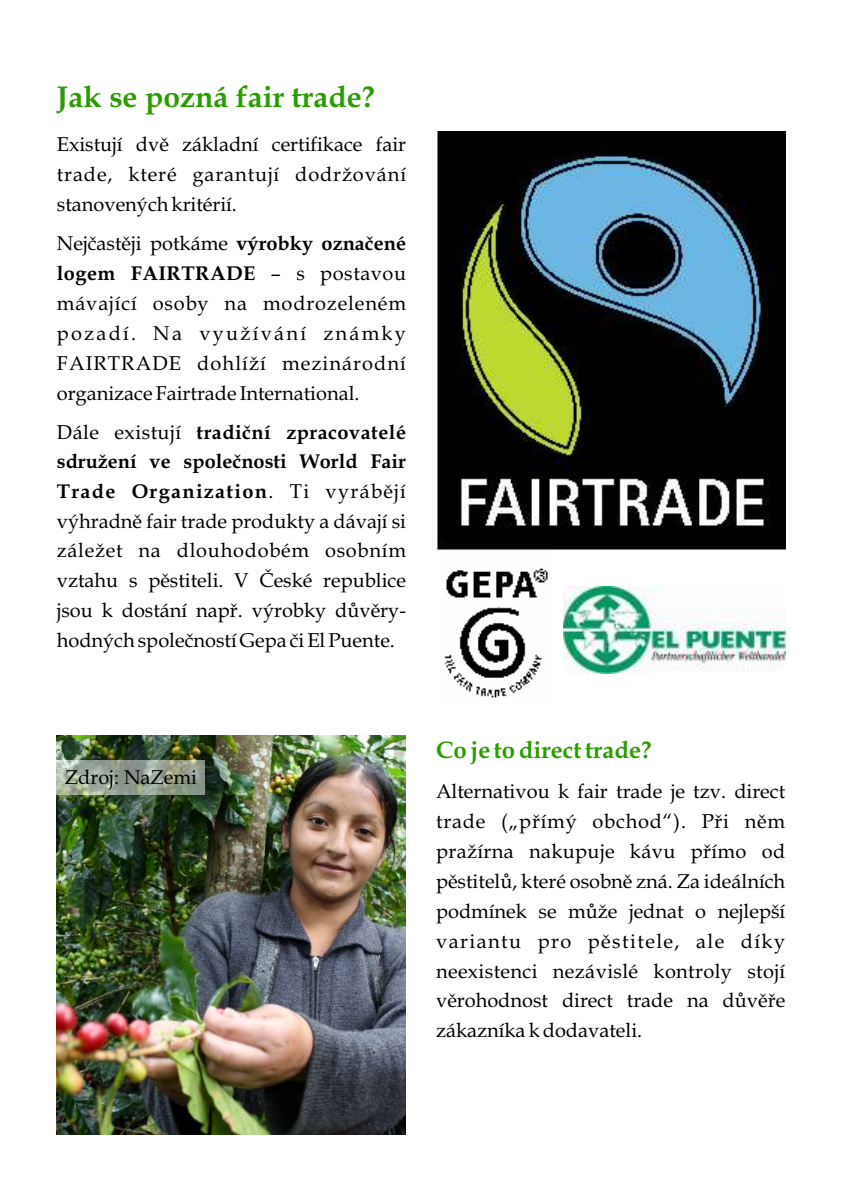
<style>
.page{position:relative;width:842px;height:1191px;background:#fff}
.page>*{position:absolute;margin:0;border:0;box-sizing:border-box;transform-origin:0 0}
.t1{font:700 30px "Book Antiqua";color:#2b9c00}
.t2{font:700 24px "Book Antiqua";color:#2b9c00}
.t3{font:20px/29.8px "Book Antiqua";color:#000;text-align:justify}
.s1{font-weight:700}
</style>
<div class="page">
<img style="left:437px;top:550px;width:111px;height:148px">
<img style="left:563px;top:587px;width:222px;height:86px">
<img style="left:436px;top:132px;width:349px;height:418px">
<img style="left:57px;top:735px;width:349px;height:399px">
<img style="left:57px;top:760px;width:148px;height:34px">
<h1 class="t1" style="left:57px;top:85px;width:320px">Jak se pozná fair trade?</h1>
<p class="t3" style="left:57px;top:132px;width:351px">Existují dvì základní certifikace fair trade, které garantují dodržování stanovených kritérií.</p>
<p class="t3" style="left:57px;top:231px;width:351px">Nejèastìji potkáme <span class="s1">výrobky oznaèené logem FAIRTRADE</span> – s postavou mávající osoby na modrozeleném pozadí. Na využívání známky FAIRTRADE dohlíží mezinárodní organizace Fairtrade International.</p>
<p class="t3" style="left:57px;top:420px;width:351px">Dále existují <span class="s1">tradièní zpracovatelé sdružení ve spoleènosti World Fair Trade Organization</span>. Ti vyrábìjí výhradnì fair trade produkty a dávají si záležet na dlouhodobém osobním vztahu s pìstiteli. V Èeské republice jsou k dostání napø. výrobky dùvìry&shy;hodných spoleèností Gepa èi El Puente.</p>
<p class="t3" style="left:65px;top:764px;width:134px">Zdroj: NaZemi</p>
<p class="t2" style="left:436px;top:740px;width:217px">Co je to direct trade?</p>
<p class="t3" style="left:436px;top:779px;width:351px">Alternativou k fair trade je tzv. direct trade („pøímý obchod“). Pøi nìm pražírna nakupuje kávu pøímo od pìstitelù, které osobnì zná. Za ideálních podmínek se mùže jednat o nejlepší variantu pro pìstitele, ale díky neexistenci nezávislé kontroly stojí vìrohodnost direct trade na dùvìøe zákazníka kdodavateli.</p>
</div>
